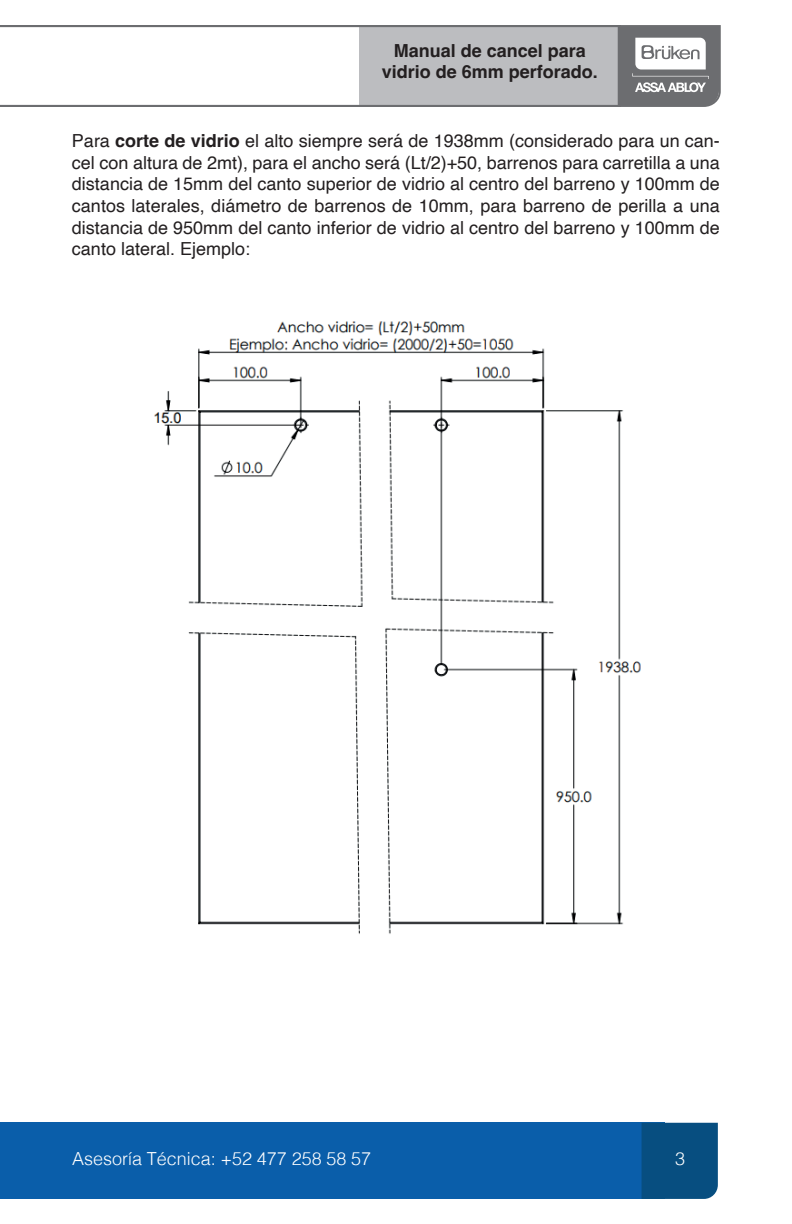
<style>
.page{position:relative;width:792px;height:1224px;background:#fff}
.page>*{position:absolute;margin:0;border:0;box-sizing:border-box;transform-origin:0 0}
.t1{font:18px/21.6px "Helvetica";color:#231f20;text-align:justify}
.t2{font:700 18px/21.6px "Helvetica";color:#231f20;text-align:center}
.t3{font:300 18px "Helvetica";color:#fff}
.s1{font-weight:700}
</style>
<div class="page">
<svg style="left:0;top:25px;width:721px;height:82px"></svg>
<div style="left:0;top:1123px;width:665px;height:76px;background:#0a5eaa"></div>
<div style="left:642px;top:1123px;width:76px;height:76px;background:#074e80"></div>
<svg style="left:618px;top:26px;width:101px;height:80px"></svg>
<img style="left:154px;top:321px;width:487px;height:613px">
<p class="t2" style="left:382px;top:41px;width:218px">Manual de cancel para vidrio de 6mm perforado.</p>
<p class="t1" style="left:72px;top:131px;width:650px">Para <span class="s1">corte de vidrio</span> el alto siempre será de 1938mm (considerado para un can&shy;cel con altura de 2mt), para el ancho será (Lt/2)+50, barrenos para carretilla a una distancia de 15mm del canto superior de vidrio al centro del barreno y 100mm de cantos laterales, diámetro de barrenos de 10mm, para barreno de perilla a una distancia de 950mm del canto inferior de vidrio al centro del barreno y 100mm de canto lateral. Ejemplo:</p>
<p class="t3" style="left:72px;top:1143px;width:301px">Asesoría Técnica: +52 477 258 58 57</p>
<p class="t3" style="left:675px;top:1144px;width:12px">3</p>
</div>
